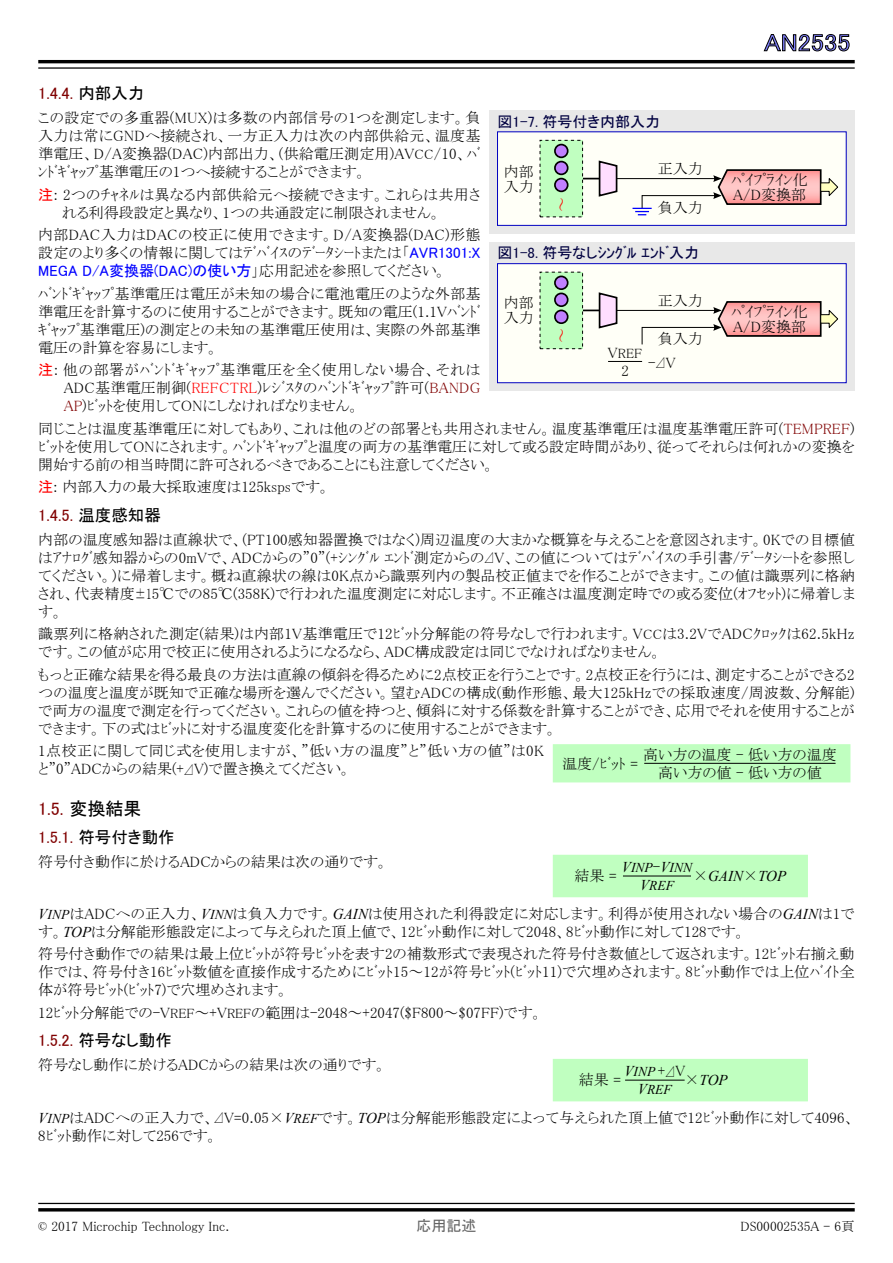
<style>
.page{position:relative;width:893px;height:1263px;background:#fff}
.page>*{position:absolute;margin:0;border:0;box-sizing:border-box;transform-origin:0 0}
.t1{font:24px "MS P Gothic";color:#8080ff;scale:1.1 1}
.t2{font:18px "MS P Gothic";color:#800000}
.t3{font:16.5px "MS P Gothic";color:#800000}
.t4{font:15px/18px "MS P Mincho";color:#000}
.t5{font:15px/18px "MS P Mincho";letter-spacing:.03em;color:#000}
.t6{font:15px/18px "MS P Mincho";letter-spacing:.025em;color:#000}
.t7{font:15px "MS P Gothic";color:#00f}
.t8{font:15px "MS P Gothic";color:#000040}
.t9{font:italic 15px "Times New Roman";color:#000}
.t10{font:15px "MS P Gothic";color:#646464}
.t11{font:15px "MS P Mincho";color:#f00}
.t12{font:13.5px "MS P Mincho";color:#000}
.t13{font:italic 13.5px/18px "Times New Roman";color:#000;text-align:center}
.s1{color:#000}
.s2{font-size:13.5px}
.s3{font-family:"MS P Gothic";color:#f00}
.s4{font-family:"MS P Gothic";color:#00f}
.s5{font-family:"MS P Mincho";color:#000}
.s6{color:#f00}
.s7{color:#800000}
.s8{font-size:12px}
.s9{font-size:15px}
.s10{font-family:"MS P Mincho";font-style:normal;font-size:15px}
.s11{font-family:"MS P Mincho";font-style:normal}
.s12{font-family:"Times New Roman";font-style:italic}
.s13{font-family:"Times New Roman";font-style:italic;font-size:13.5px}
.s14{font-family:"MS P Mincho";font-style:normal;font-size:12px}
</style>
<div class="page">
<svg style="left:764px;top:34px;width:85px;height:17px"></svg>
<hr style="left:38px;top:60px;width:817px;height:3px;background:#000">
<hr style="left:38px;top:67px;width:817px;height:2px;background:#000">
<hr style="left:38px;top:1203px;width:817px;height:1px;background:#000">
<hr style="left:38px;top:1208px;width:817px;height:3px;background:#000">
<div style="left:489px;top:111px;width:366px;height:123px;background:#e8e8e8"></div>
<div style="left:497px;top:132px;width:349px;height:93px;background:#fffff7"></div>
<div style="left:497px;top:131px;width:350px;height:95px;border:1px solid #0000c0"></div>
<svg style="left:583px;top:160px;width:35px;height:37px"></svg>
<hr style="left:617px;top:178px;width:102px;height:1px;background:#000">
<div style="left:540px;top:140px;width:43px;height:77px;background:#c0ffc0"></div>
<div style="left:555px;top:145px;width:13px;height:12px;background:#c080ff;border-radius:50%"></div>
<div style="left:554px;top:144px;width:14px;height:14px;border:2px solid #000;border-radius:50%"></div>
<div style="left:555px;top:162px;width:13px;height:12px;background:#c080ff;border-radius:50%"></div>
<div style="left:554px;top:161px;width:14px;height:14px;border:2px solid #000;border-radius:50%"></div>
<div style="left:555px;top:179px;width:13px;height:12px;background:#c080ff;border-radius:50%"></div>
<div style="left:554px;top:178px;width:14px;height:14px;border:2px solid #000;border-radius:50%"></div>
<svg style="left:632px;top:169px;width:206px;height:46px"></svg>
<div style="left:489px;top:242px;width:366px;height:149px;background:#e8e8e8"></div>
<div style="left:497px;top:264px;width:349px;height:119px;background:#fffff7"></div>
<div style="left:497px;top:263px;width:350px;height:120px;border:1px solid #0000c0"></div>
<svg style="left:583px;top:292px;width:35px;height:37px"></svg>
<hr style="left:617px;top:310px;width:102px;height:1px;background:#000">
<svg style="left:641px;top:301px;width:197px;height:44px"></svg>
<div style="left:540px;top:272px;width:43px;height:77px;background:#c0ffc0"></div>
<hr style="left:608px;top:361px;width:34px;height:1px;background:#000">
<div style="left:555px;top:276px;width:13px;height:13px;background:#c080ff;border-radius:50%"></div>
<div style="left:554px;top:276px;width:14px;height:14px;border:2px solid #000;border-radius:50%"></div>
<div style="left:555px;top:293px;width:13px;height:13px;background:#c080ff;border-radius:50%"></div>
<div style="left:554px;top:293px;width:14px;height:14px;border:2px solid #000;border-radius:50%"></div>
<div style="left:555px;top:310px;width:13px;height:13px;background:#c080ff;border-radius:50%"></div>
<div style="left:554px;top:310px;width:14px;height:14px;border:2px solid #000;border-radius:50%"></div>
<div style="left:553px;top:744px;width:297px;height:38px;background:#c0ffc0"></div>
<hr style="left:644px;top:763px;width:192px;height:1px;background:#000">
<div style="left:553px;top:855px;width:255px;height:42px;background:#c0ffc0"></div>
<hr style="left:623px;top:876px;width:68px;height:1px;background:#000">
<div style="left:553px;top:1059px;width:255px;height:42px;background:#c0ffc0"></div>
<hr style="left:625px;top:1080px;width:60px;height:1px;background:#000">
<h1 class="t1" style="left:764px;top:30px;width:80px">AN2535</h1>
<p class="t3" style="left:38px;top:85px;width:108px">1.4.4. <span class="s1">内部入力</span></p>
<p class="t4" style="left:38px;top:109px;width:444px;text-align:justify">この設定での多重器(MUX)は多数の内部信号の1つを測定します。負入力は常にGNDへ接続され、一方正入力は次の内部供給元、温度基準電圧、D/A変換器(DAC)内部出力、(供給電圧測定用)AV<span class="s2">CC</span>/10、ﾊﾞﾝﾄﾞｷﾞｬｯﾌﾟ基準電圧の1つへ接続することができます。</p>
<p class="t6" style="left:62px;top:185px;width:420px;text-indent:-24px"><span class="s3">注</span>: 2つのﾁｬﾈﾙは異なる内部供給元へ接続できます。これらは共用される利得段設定と異なり、1つの共通設定に制限されません。</p>
<p class="t4" style="left:38px;top:226px;width:444px">内部DAC入力はDACの校正に使用できます。D/A変換器(DAC)形態設定のより多くの情報に関してはﾃﾞﾊﾞｲｽのﾃﾞｰﾀｼｰﾄまたは「<span class="s4">AVR1301:X</span></p>
<p class="t7" style="left:38px;top:263px;width:410px">MEGA D/A変換器(DAC)の使い方<span class="s5">」応用記述を参照してください。</span></p>
<p class="t4" style="left:38px;top:284px;width:444px;text-align:justify">ﾊﾞﾝﾄﾞｷﾞｬｯﾌﾟ基準電圧は電圧が未知の場合に電池電圧のような外部基準電圧を計算するのに使用することができます。既知の電圧(1.1Vﾊﾞﾝﾄﾞｷﾞｬｯﾌﾟ基準電圧)の測定との未知の基準電圧使用は、実際の外部基準電圧の計算を容易にします。</p>
<p class="t4" style="left:64px;top:361px;width:418px;text-align:justify;text-indent:-25px"><span class="s3">注</span>: 他の部署がﾊﾞﾝﾄﾞｷﾞｬｯﾌﾟ基準電圧を全く使用しない場合、それはADC基準電圧制御(<span class="s6">REFCTRL</span>)ﾚｼﾞｽﾀのﾊﾞﾝﾄﾞｷﾞｬｯﾌﾟ許可(<span class="s7">BANDG AP</span>)ﾋﾞｯﾄを使用してONにしなければなりません。</p>
<p class="t4" style="left:38px;top:419px;width:818px;text-align:justify">同じことは温度基準電圧に対してもあり、これは他のどの部署とも共用されません。温度基準電圧は温度基準電圧許可(<span class="s7">TEMPREF</span>)ﾋﾞｯﾄを使用してONにされます。ﾊﾞﾝﾄﾞｷﾞｬｯﾌﾟと温度の両方の基準電圧に対して或る設定時間があり、従ってそれらは何れかの変換を開始する前の相当時間に許可されるべきであることにも注意してください。</p>
<p class="t4" style="left:38px;top:478px;width:294px"><span class="s3">注</span>: 内部入力の最大採取速度は125kspsです。</p>
<p class="t3" style="left:38px;top:507px;width:124px">1.4.5. <span class="s1">温度感知器</span></p>
<p class="t4" style="left:38px;top:530px;width:818px;text-align:justify">内部の温度感知器は直線状で、(PT100感知器置換ではなく)周辺温度の大まかな概算を与えることを意図されます。0Kでの目標値はｱﾅﾛｸﾞ感知器からの0mVで、ADCからの”0”(+ｼﾝｸﾞﾙ ｴﾝﾄﾞ測定からの<span class="s8">⊿</span>V、この値についてはﾃﾞﾊﾞｲｽの手引書/ﾃﾞｰﾀｼｰﾄを参照してください。)に帰着します。概ね直線状の線は0K点から識票列内の製品校正値までを作ることができます。この値は識票列に格納され、代表精度±15℃での85℃(358K)で行われた温度測定に対応します。不正確さは温度測定時での或る変位(ｵﾌｾｯﾄ)に帰着します。</p>
<p class="t4" style="left:38px;top:625px;width:818px">識票列に格納された測定(結果)は内部1V基準電圧で12ﾋﾞｯﾄ分解能の符号なしで行われます。V<span class="s2">CC</span>は3.2VでADCｸﾛｯｸは62.5kHzです。この値が応用で校正に使用されるようになるなら、ADC構成設定は同じでなければなりません。</p>
<p class="t4" style="left:38px;top:665px;width:818px;text-align:justify">もっと正確な結果を得る最良の方法は直線の傾斜を得るために2点校正を行うことです。2点校正を行うには、測定することができる2つの温度と温度が既知で正確な場所を選んでください。望むADCの構成(動作形態、最大125kHzでの採取速度/周波数、分解能)で両方の温度で測定を行ってください。これらの値を持つと、傾斜に対する係数を計算することができ、応用でそれを使用することができます。下の式はﾋﾞｯﾄに対する温度変化を計算するのに使用することができます。</p>
<p class="t5" style="left:38px;top:742px;width:507px">1点校正に関して同じ式を使用しますが、”低い方の温度”と”低い方の値”は0Kと”0”ADCからの結果(+<span class="s8">⊿</span>V)で置き換えてください。</p>
<p class="t8" style="left:497px;top:114px;width:164px">図1-7. 符号付き内部入力</p>
<p class="t4" style="left:658px;top:160px;width:46px">正入力</p>
<p class="t4" style="left:504px;top:164px;width:31px;line-height:15px">内部入力</p>
<p class="t4" style="left:732px;top:172px;width:78px;line-height:15px">ﾊﾟｲﾌﾟﾗｲﾝ化<br>A/D変換部</p>
<p class="t11" style="left:554px;top:212px;width:16px;rotate:-90deg">～</p>
<p class="t4" style="left:658px;top:198px;width:46px">負入力</p>
<p class="t8" style="left:497px;top:246px;width:203px">図1-8. 符号なしｼﾝｸﾞﾙ ｴﾝﾄﾞ入力</p>
<p class="t4" style="left:658px;top:292px;width:46px">正入力</p>
<p class="t4" style="left:504px;top:295px;width:31px;line-height:15px">内部入力</p>
<p class="t4" style="left:732px;top:304px;width:78px;line-height:15px">ﾊﾟｲﾌﾟﾗｲﾝ化<br>A/D変換部</p>
<p class="t11" style="left:554px;top:343px;width:16px;rotate:-90deg">～</p>
<p class="t4" style="left:658px;top:330px;width:46px">負入力</p>
<p class="t12" style="left:608px;top:346px;width:36px"><span class="s9">V</span>REF</p>
<p class="t4" style="left:621px;top:361px;width:9px">2</p>
<p class="t4" style="left:648px;top:353px;width:29px">-<span class="s8">⊿</span>V</p>
<p class="t4" style="left:643px;top:745px;width:195px;text-align:center">高い方の温度 - 低い方の温度高い方の値 - 低い方の値</p>
<p class="t4" style="left:562px;top:754px;width:77px">温度/ﾋﾞｯﾄ =</p>
<p class="t2" style="left:38px;top:799px;width:105px">1.5. <span class="s1">変換結果</span></p>
<p class="t3" style="left:38px;top:829px;width:138px">1.5.1. <span class="s1">符号付き動作</span></p>
<p class="t4" style="left:38px;top:853px;width:351px">符号付き動作に於けるADCからの結果は次の通りです。</p>
<p class="t13" style="left:622px;top:858px;width:72px"><span class="s9">V</span>INP<span class="s10">-</span><span class="s9">V</span>INN<br><span class="s9">V</span>REF</p>
<p class="t4" style="left:574px;top:867px;width:44px">結果 =</p>
<p class="t9" style="left:693px;top:866px;width:95px"><span class="s11">×</span>GAIN<span class="s11">×</span>TOP</p>
<p class="t4" style="left:38px;top:904px;width:818px"><span class="s12">V</span><span class="s13">INP</span>はADCへの正入力、<span class="s12">V</span><span class="s13">INN</span>は負入力です。<span class="s12">GAIN</span>は使用された利得設定に対応します。利得が使用されない場合の<span class="s12">GAIN</span>は1です。<span class="s12">TOP</span>は分解能形態設定によって与えられた頂上値で、12ﾋﾞｯﾄ動作に対して2048、8ﾋﾞｯﾄ動作に対して128です。</p>
<p class="t4" style="left:38px;top:945px;width:818px;text-align:justify">符号付き動作での結果は最上位ﾋﾞｯﾄが符号ﾋﾞｯﾄを表す2の補数形式で表現された符号付き数値として返されます。12ﾋﾞｯﾄ右揃え動作では、符号付き16ﾋﾞｯﾄ数値を直接作成するためにﾋﾞｯﾄ15～12が符号ﾋﾞｯﾄ(ﾋﾞｯﾄ11)で穴埋めされます。8ﾋﾞｯﾄ動作では上位ﾊﾞｲﾄ全体が符号ﾋﾞｯﾄ(ﾋﾞｯﾄ7)で穴埋めされます。</p>
<p class="t4" style="left:38px;top:1003px;width:506px">12ﾋﾞｯﾄ分解能での-V<span class="s2">REF</span>～+V<span class="s2">REF</span>の範囲は-2048～+2047($F800～$07FF)です。</p>
<p class="t3" style="left:38px;top:1032px;width:135px">1.5.2. <span class="s1">符号なし動作</span></p>
<p class="t4" style="left:38px;top:1056px;width:350px">符号なし動作に於けるADCからの結果は次の通りです。</p>
<p class="t13" style="left:624px;top:1062px;width:62px"><span class="s9">V</span>INP <span class="s10">+</span><span class="s14">⊿</span><span class="s10">V<br></span><span class="s9">V</span>REF</p>
<p class="t4" style="left:579px;top:1071px;width:44px">結果 =</p>
<p class="t9" style="left:685px;top:1070px;width:45px"><span class="s11">×</span>TOP</p>
<p class="t4" style="left:38px;top:1108px;width:818px"><span class="s12">V</span><span class="s13">INP</span>はADCへの正入力で、<span class="s8">⊿</span>V=0.05×<span class="s12">V</span><span class="s13">REF</span>です。<span class="s12">TOP</span>は分解能形態設定によって与えられた頂上値で12ﾋﾞｯﾄ動作に対して4096、<br>8ﾋﾞｯﾄ動作に対して256です。</p>
<p class="t12" style="left:38px;top:1219px;width:193px">© 2017 Microchip Technology Inc.</p>
<p class="t10" style="left:416px;top:1218px;width:61px">応用記述</p>
<p class="t12" style="left:740px;top:1219px;width:116px">DS00002535A - 6頁</p>
</div>
